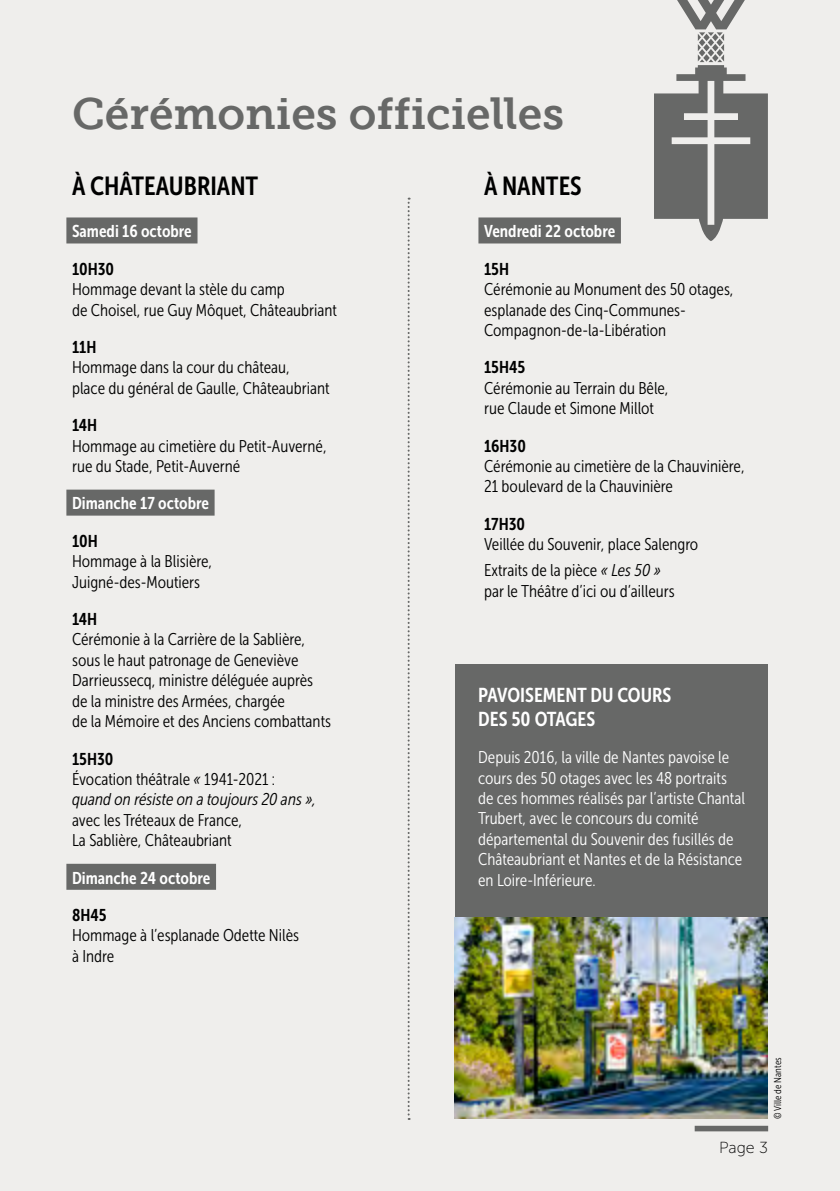
<style>
.page{position:relative;width:840px;height:1191px;background:#fff}
.page>*{position:absolute;margin:0;border:0;box-sizing:border-box;transform-origin:0 0}
.t1{font:44px "Museo Slab W01 700";color:#676867}
.t2{font:26px "Museo Sans Cond 700";color:#000}
.t3{font:20px/24px "Museo Sans Cond 700";color:#fff}
.t4{font:17px/20.4px "Museo Sans Cond 300";color:#000}
.t5{font:17px/20.4px "Museo Sans Cond 300";color:#fff}
.t6{font:17px "Museo Sans Cond 700";color:#fff}
.t7{font:italic 17px/20.4px "Museo Sans Cond 300";color:#000}
.t8{font:17px "Museo Sans Cond 700";color:#000}
.t9{font:16px "Museo Sans 100";color:#000}
.t10{font:10px "Museo Sans Cond 300";color:#000}
.s1{font-style:normal}
.s2{font-style:italic}
</style>
<div class="page">
<div style="left:0;top:0;width:839px;height:1191px;background:#efeeec"></div>
<img style="left:454px;top:917px;width:313px;height:202px">
<div style="left:66px;top:217px;width:131px;height:26px;background:#676867"></div>
<div style="left:66px;top:489px;width:148px;height:26px;background:#676867"></div>
<div style="left:66px;top:863px;width:150px;height:26px;background:#676867"></div>
<div style="left:478px;top:217px;width:142px;height:26px;background:#676867"></div>
<div style="left:455px;top:664px;width:312px;height:252px;background:#676867"></div>
<svg style="left:654px;top:0;width:113px;height:241px"></svg>
<svg style="left:407px;top:198px;width:2px;height:922px"></svg>
<div style="left:694px;top:1125px;width:73px;height:6px;background:#676867"></div>
<h1 class="t1" style="left:72px;top:89px;width:493px">Cérémonies officielles</h1>
<h2 class="t2" style="left:72px;top:172px;width:188px">À CHÂTEAUBRIANT</h2>
<p class="t6" style="left:72px;top:222px;width:121px">Samedi 16 octobre</p>
<p class="t8" style="left:72px;top:259px;width:44px">10H30</p>
<p class="t4" style="left:72px;top:279px;width:266px">Hommage devant la stèle du camp<br>de Choisel, rue Guy Môquet, Châteaubriant</p>
<p class="t8" style="left:72px;top:337px;width:26px">11H</p>
<p class="t4" style="left:72px;top:357px;width:259px">Hommage dans la cour du château,<br>place du général de Gaulle, Châteaubriant</p>
<p class="t8" style="left:72px;top:416px;width:27px">14H</p>
<p class="t4" style="left:72px;top:436px;width:256px">Hommage au cimetière du Petit-Auverné, rue du Stade, Petit-Auverné</p>
<p class="t6" style="left:72px;top:494px;width:138px">Dimanche 17 octobre</p>
<p class="t8" style="left:72px;top:531px;width:27px">10H</p>
<p class="t4" style="left:72px;top:551px;width:141px">Hommage à la Blisière,<br>Juigné-des-Moutiers</p>
<p class="t8" style="left:72px;top:609px;width:27px">14H</p>
<p class="t4" style="left:72px;top:629px;width:260px">Cérémonie à la Carrière de la Sablière, sous le haut patronage de Geneviève Darrieussecq, ministre déléguée auprès de la ministre des Armées, chargée<br>de la Mémoire et des Anciens combattants</p>
<p class="t8" style="left:72px;top:749px;width:43px">15H30</p>
<p class="t7" style="left:72px;top:769px;width:245px"><span class="s1">Évocation théâtrale</span> « <span class="s1">1941-2021 : </span>quand on résiste on a toujours 20 ans »,</p>
<p class="t4" style="left:72px;top:810px;width:171px">avec les Tréteaux de France,<br>La Sablière, Châteaubriant</p>
<p class="t6" style="left:72px;top:868px;width:140px">Dimanche 24 octobre</p>
<p class="t8" style="left:72px;top:905px;width:36px">8H45</p>
<p class="t4" style="left:72px;top:925px;width:228px">Hommage à l’esplanade Odette Nilès à Indre</p>
<h2 class="t2" style="left:484px;top:172px;width:99px">À NANTES</h2>
<p class="t6" style="left:484px;top:222px;width:132px">Vendredi 22 octobre</p>
<p class="t8" style="left:484px;top:259px;width:26px">15H</p>
<p class="t4" style="left:484px;top:279px;width:251px">Cérémonie au Monument des 50 otages, esplanade des Cinq-Communes-<br>Compagnon-de-la-Libération</p>
<p class="t8" style="left:484px;top:358px;width:43px">15H45</p>
<p class="t4" style="left:484px;top:378px;width:186px">Cérémonie au Terrain du Bêle, rue Claude et Simone Millot</p>
<p class="t8" style="left:484px;top:436px;width:43px">16H30</p>
<p class="t4" style="left:484px;top:456px;width:262px">Cérémonie au cimetière de la Chauvinière,<br>21 boulevard de la Chauvinière</p>
<p class="t8" style="left:484px;top:514px;width:42px">17H30</p>
<p class="t4" style="left:484px;top:531px;width:216px;line-height:26px">Veillée du Souvenir, place Salengro<br>Extraits de la pièce <span class="s2">« Les 50 »</span></p>
<p class="t4" style="left:484px;top:581px;width:192px">par le Théâtre d’ici ou d’ailleurs</p>
<p class="t3" style="left:478px;top:683px;width:194px">PAVOISEMENT DU COURS<br>DES 50 OTAGES</p>
<p class="t5" style="left:478px;top:747px;width:268px">Depuis 2016, la ville de Nantes pavoise le cours des 50 otages avec les 48 portraits de ces hommes réalisés par l’artiste Chantal Trubert, avec le concours du comité départemental du Souvenir des fusillés de Châteaubriant et Nantes et de la Résistance en Loire-Inférieure.</p>
<p class="t10" style="left:771px;top:1119px;width:63px;rotate:-90deg">© Ville de Nantes</p>
<p class="t9" style="left:718px;top:1138px;width:51px">Page 3</p>
</div>
